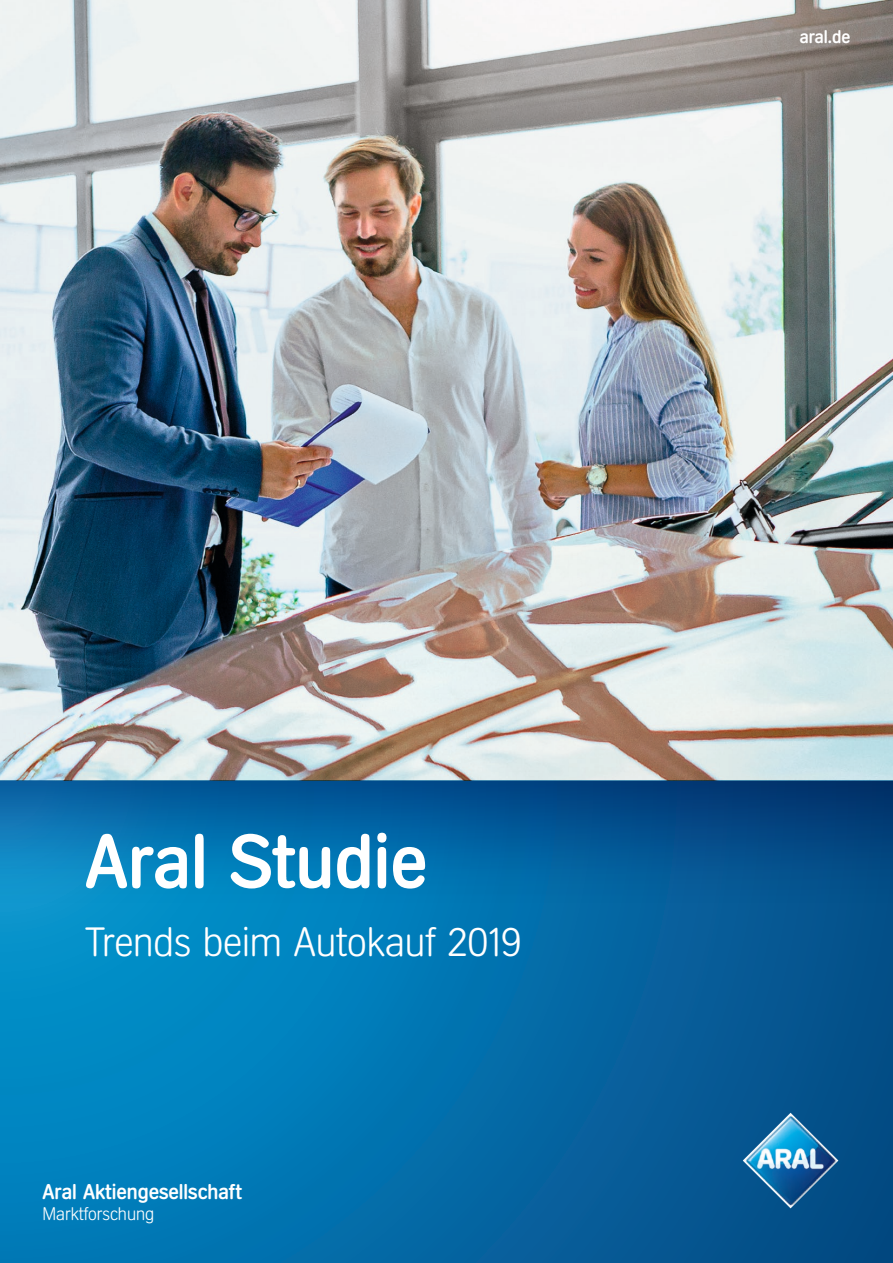
<style>
.page{position:relative;width:893px;height:1263px;background:#fff}
.page>*{position:absolute;margin:0;border:0;box-sizing:border-box;transform-origin:0 0}
.t1{font:500 75px "Aral V2";color:#fff}
.t2{font:300 40.5px "Aral V2";color:#fff}
.t3{font:500 21px "Aral V2";color:#fff}
.t4{font:300 18px "Aral V2";color:#fff}
.t5{font:500 18px "Aral V2";color:#fff}
</style>
<div class="page">
<svg style="left:0;top:907px;width:893px;height:356px;background:#026eaa"></svg>
<img style="left:0;top:0;width:893px;height:780px">
<img style="left:743px;top:1113px;width:95px;height:95px">
<svg style="left:0;top:780px;width:893px;height:127px;background:#03629f"></svg>
<p class="t5" style="left:800px;top:26px;width:52px">aral.de</p>
<h1 class="t1" style="left:85px;top:817px;width:344px">Aral Studie</h1>
<h2 class="t2" style="left:85px;top:919px;width:438px">Trends beim Autokauf 2019</h2>
<p class="t3" style="left:43px;top:1179px;width:201px">Aral Aktiengesellschaft</p>
<p class="t4" style="left:43px;top:1204px;width:113px">Marktforschung</p>
</div>
